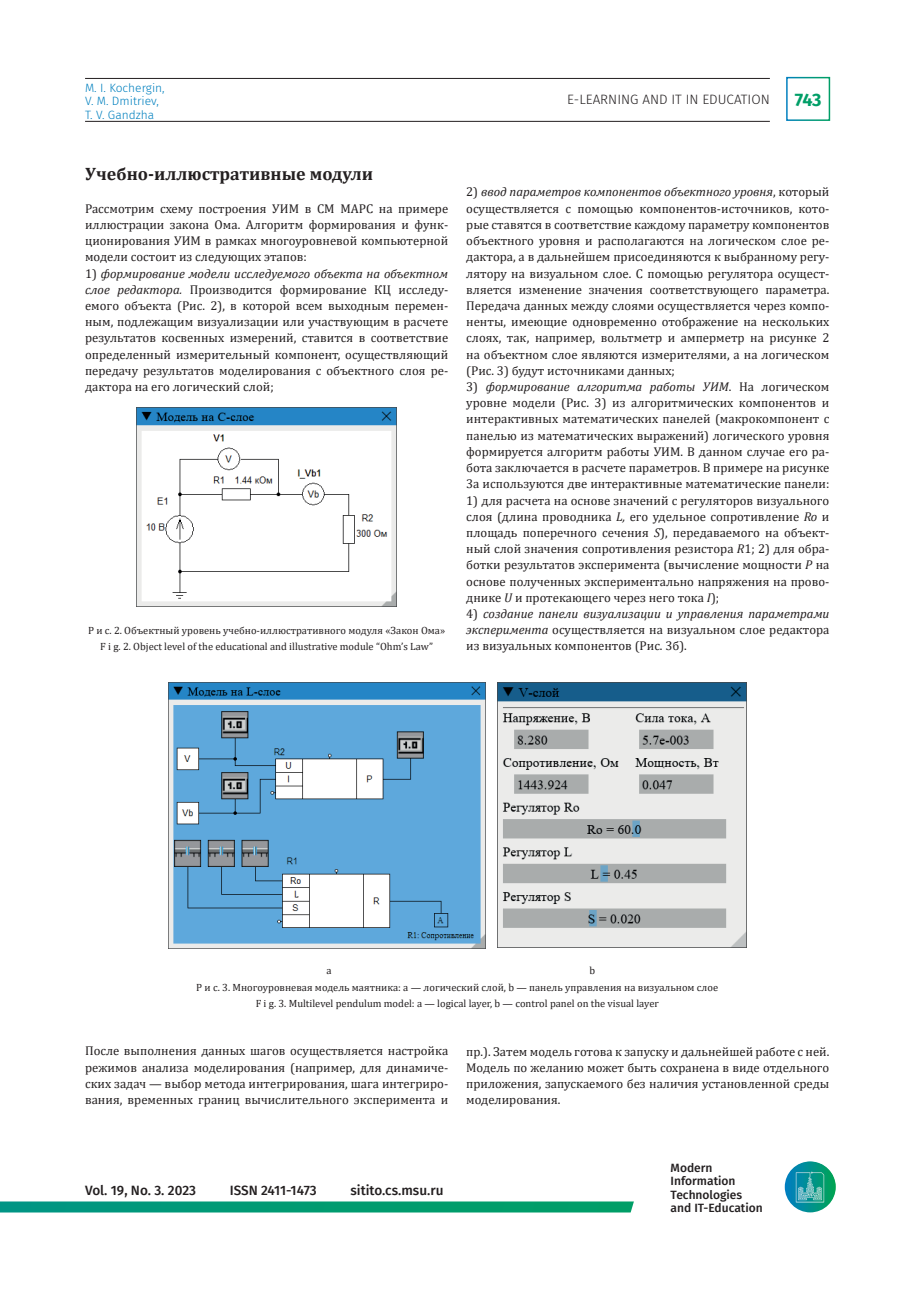
<style>
.page{position:relative;width:906px;height:1289px;background:#fff}
.page>*{position:absolute;margin:0;border:0;box-sizing:border-box;transform-origin:0 0}
.t1{font:700 18px "Cambria";color:#231f20}
.t2{font:700 18px "Fira Sans";color:#009e67}
.t3{font:500 13.5px "Fira Sans";color:#231f20}
.t4{font:300 13.5px "Fira Sans";color:#231f20}
.t5{font:12.75px/16.2px "Cambria";color:#231f20;text-align:justify}
.t6{font:500 12px/13.5px "Fira Sans";color:#231f20}
.t7{font:300 12px/13.5px "Fira Sans";color:#0080bf}
.t8{font:10.5px/16.2px "Cambria";color:#231f20;text-align:center}
.s1{font-style:italic}
</style>
<div class="page">
<div style="left:786px;top:77px;width:44px;height:44px;border:2px solid #fff"></div>
<hr style="left:85px;top:78px;width:685px;height:1px;background:#231f20">
<hr style="left:85px;top:121px;width:685px;height:1px;background:#231f20">
<img style="left:784px;top:1161px;width:52px;height:51px;border-radius:26px">
<svg style="left:0;top:1201px;width:634px;height:11px;background:#0b9f79"></svg>
<img style="left:137px;top:407px;width:259px;height:199px">
<img style="left:168px;top:682px;width:318px;height:266px">
<img style="left:497px;top:682px;width:249px;height:265px">
<p class="t7" style="left:85px;top:81px;width:81px">M. I. Kochergin,<br>V. M. Dmitriev,<br>T. V. Gandzha</p>
<p class="t4" style="left:567px;top:90px;width:204px">E-LEARNING AND IT IN EDUCATION</p>
<h1 class="t2" style="left:794px;top:85px;width:28px">743</h1>
<h1 class="t1" style="left:85px;top:161px;width:289px">Учебно-иллюстративные модули</h1>
<p class="t5" style="left:85px;top:200px;width:365px">Рассмотрим схему построения УИМ в СМ МАРС на примере иллюстрации закона Ома. Алгоритм формирования и функ&shy;ционирования УИМ в рамках многоуровневой компьютерной модели состоит из следующих этапов:</p>
<p class="t5" style="left:85px;top:265px;width:365px">1) <span class="s1">формирование модели исследуемого объекта на объектном слое редактора.</span> Производится формирование КЦ исследу&shy;емого объекта (Рис. 2), в которой всем выходным перемен&shy;ным, подлежащим визуализации или участвующим в расчете результатов косвенных измерений, ставится в соответствие определенный измерительный компонент, осуществляющий передачу результатов моделирования с объектного слоя ре&shy;дактора на его логический слой;</p>
<p class="t8" style="left:88px;top:622px;width:358px">Р и с. 2. Объектный уровень учебно-иллюстративного модуля «Закон Ома»<br>F i g. 2. Object level of the educational and illustrative module “Ohm’s Law”</p>
<p class="t5" style="left:466px;top:184px;width:365px">2) <span class="s1">ввод параметров компонентов объектного уровня</span>, который осуществляется с помощью компонентов-источников, кото&shy;рые ставятся в соответствие каждому параметру компонентов объектного уровня и располагаются на логическом слое ре&shy;дактора, а в дальнейшем присоединяются к выбранному регу&shy;лятору на визуальном слое. С помощью регулятора осущест&shy;вляется изменение значения соответствующего параметра.<br>Передача данных между слоями осуществляется через компо&shy;ненты, имеющие одновременно отображение на нескольких слоях, так, например, вольтметр и амперметр на рисунке 2 на объектном слое являются измерителями, а на логическом (Рис. 3) будут источниками данных;</p>
<p class="t5" style="left:466px;top:378px;width:365px">3) <span class="s1">формирование алгоритма работы УИМ</span>. На логическом уровне модели (Рис. 3) из алгоритмических компонентов и интерактивных математических панелей (макрокомпонент с панелью из математических выражений) логического уровня формируется алгоритм работы УИМ. В данном случае его ра&shy;бота заключается в расчете параметров. В примере на рисунке 3а используются две интерактивные математические панели:</p>
<p class="t5" style="left:466px;top:492px;width:365px">1) для расчета на основе значений с регуляторов визуального слоя (длина проводника <span class="s1">L,</span> его удельное сопротивление <span class="s1">Ro</span> и площадь поперечного сечения <span class="s1">S</span>), передаваемого на объект&shy;ный слой значения сопротивления резистора <span class="s1">R</span>1; 2) для обра&shy;ботки результатов эксперимента (вычисление мощности <span class="s1">P</span> на основе полученных экспериментально напряжения на прово&shy;днике <span class="s1">U</span> и протекающего через него тока <span class="s1">I</span>);</p>
<p class="t5" style="left:466px;top:605px;width:365px">4) <span class="s1">создание панели визуализации и управления параметрами эксперимента</span> осуществляется на визуальном слое редактора из визуальных компонентов (Рис. 3б).</p>
<p class="t8" style="left:326px;top:962px;width:7px">a</p>
<p class="t8" style="left:589px;top:962px;width:7px">b</p>
<p class="t8" style="left:196px;top:978px;width:523px">Р и с. 3. Многоуровневая модель маятника: a — логический слой, b — панель управления на визуальном слое</p>
<p class="t8" style="left:256px;top:995px;width:405px">F i g. 3. Multilevel pendulum model: a — logical layer, b — control panel on the visual layer</p>
<p class="t5" style="left:85px;top:1042px;width:365px">После выполнения данных шагов осуществляется настройка режимов анализа моделирования (например, для динамиче&shy;ских задач — выбор метода интегрирования, шага интегриро&shy;вания, временных границ вычислительного эксперимента и</p>
<p class="t5" style="left:466px;top:1042px;width:365px">пр.). Затем модель готова к запуску и дальнейшей работе с ней.<br>Модель по желанию может быть сохранена в виде отдельного приложения, запускаемого без наличия установленной среды моделирования.</p>
<p class="t3" style="left:85px;top:1179px;width:112px">Vol. 19, No. 3. 2023</p>
<p class="t3" style="left:230px;top:1179px;width:88px">ISSN 2411-1473</p>
<p class="t3" style="left:350px;top:1179px;width:94px">sitito.cs.msu.ru</p>
<p class="t6" style="left:670px;top:1160px;width:94px">Modern<br>Information<br>Technologies and IT-Education</p>
</div>
